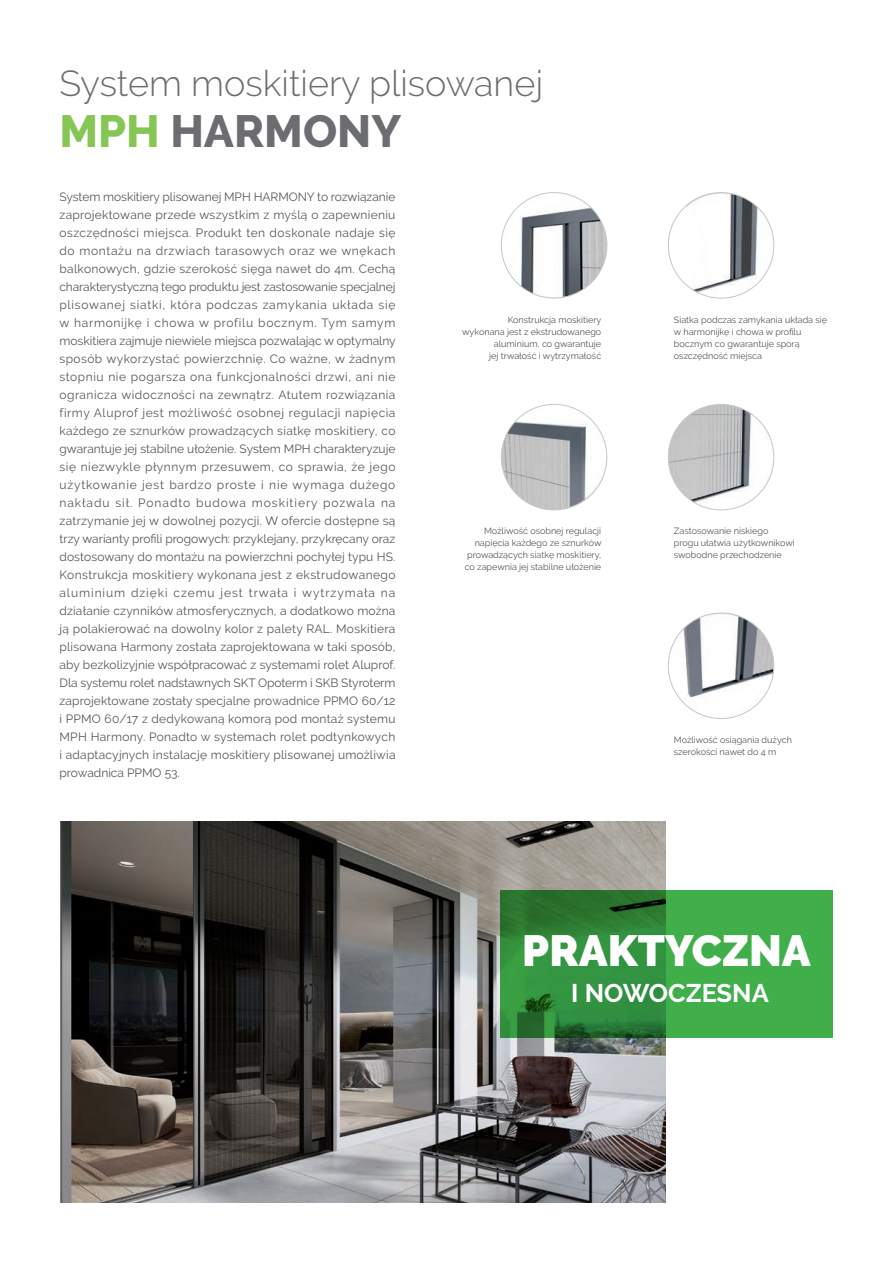
<style>
.page{position:relative;width:893px;height:1263px;background:#fff}
.page>*{position:absolute;margin:0;border:0;box-sizing:border-box;transform-origin:0 0}
.t1{font:800 45px "Raleway";color:#6c6d70}
.t2{font:900 43.5px "Raleway";color:#fff}
.t3{font:300 36px "Raleway";color:#6c6d70}
.t4{font:700 25.5px "Raleway";color:#fff}
.t5{font:12px/18px "Raleway";letter-spacing:.02em;color:#57585a;text-align:justify}
.t6{font:9px/12px "Raleway";color:#57585a}
.s1{color:#86c655}
</style>
<div class="page">
<img style="left:60px;top:822px;width:605px;height:380px">
<svg style="left:500px;top:890px;width:333px;height:147px;background:#379940"></svg>
<img style="left:668px;top:193px;width:106px;height:105px;border-radius:53px">
<svg style="left:668px;top:195px;width:34px;height:100px"></svg>
<img style="left:668px;top:404px;width:106px;height:106px;border-radius:53px">
<img style="left:501px;top:193px;width:106px;height:105px;border-radius:53px">
<img style="left:501px;top:404px;width:106px;height:106px;border-radius:53px">
<img style="left:668px;top:613px;width:106px;height:105px;border-radius:53px">
<h3 class="t3" style="left:60px;top:62px;width:485px">System moskitiery plisowanej</h3>
<h1 class="t1" style="left:60px;top:105px;width:343px"><span class="s1">MPH</span> HARMONY</h1>
<p class="t5" style="left:59px;top:187px;width:338px">System moskitiery plisowanej MPH HARMONY to rozwiązanie zaprojektowane przede wszystkim z myślą o zapewnieniu oszczędności miejsca. Produkt ten doskonale nadaje się do montażu na drzwiach tarasowych oraz we wnękach balkonowych, gdzie szerokość sięga nawet do 4m. Cechą charakterystyczną tego produktu jest zastosowanie specjalnej plisowanej siatki, która podczas zamykania układa się w harmonijkę i chowa w profilu bocznym. Tym samym moskitiera zajmuje niewiele miejsca pozwalając w optymalny sposób wykorzystać powierzchnię. Co ważne, w żadnym stopniu nie pogarsza ona funkcjonalności drzwi, ani nie ogranicza widoczności na zewnątrz. Atutem rozwiązania firmy Aluprof jest możliwość osobnej regulacji napięcia każdego ze sznurków prowadzących siatkę moskitiery, co gwarantuje jej stabilne ułożenie. System MPH charakteryzuje się niezwykle płynnym przesuwem, co sprawia, że jego użytkowanie jest bardzo proste i nie wymaga dużego nakładu sił. Ponadto budowa moskitiery pozwala na zatrzymanie jej w dowolnej pozycji. W ofercie dostępne są trzy warianty profili progowych: przyklejany, przykręcany oraz dostosowany do montażu na powierzchni pochyłej typu HS.<br>Konstrukcja moskitiery wykonana jest z ekstrudowanego aluminium dzięki czemu jest trwała i wytrzymała na działanie czynników atmosferycznych, a dodatkowo można ją polakierować na dowolny kolor z palety RAL. Moskitiera plisowana Harmony została zaprojektowana w taki sposób, aby bezkolizyjnie współpracować z systemami rolet Aluprof.<br>Dla systemu rolet nadstawnych SKT Opoterm i SKB Styroterm zaprojektowane zostały specjalne prowadnice PPMO 60/12 i PPMO 60/17 z dedykowaną komorą pod montaż systemu MPH Harmony. Ponadto w systemach rolet podtynkowych i adaptacyjnych instalację moskitiery plisowanej umożliwia prowadnica PPMO 53.</p>
<p class="t6" style="left:462px;top:314px;width:141px;text-align:right">Konstrukcja moskitiery<br>wykonana jest z ekstrudowanego aluminium, co gwarantuje<br>jej trwałość i wytrzymałość</p>
<p class="t6" style="left:674px;top:314px;width:155px">Siatka podczas zamykania układa się w harmonijkę i chowa w profilu bocznym co gwarantuje sporą oszczędność miejsca</p>
<p class="t6" style="left:465px;top:525px;width:138px;text-align:right">Możliwość osobnej regulacji napięcia każdego ze sznurków prowadzących siatkę moskitiery, co zapewnia jej stabilne ułożenie</p>
<p class="t6" style="left:674px;top:525px;width:122px">Zastosowanie niskiego progu ułatwia użytkownikowi swobodne przechodzenie</p>
<p class="t6" style="left:674px;top:733px;width:119px">Możliwość osiągania dużych szerokości nawet do 4 m</p>
<h2 class="t2" style="left:522px;top:925px;width:290px">PRAKTYCZNA</h2>
<h3 class="t4" style="left:571px;top:978px;width:199px">I NOWOCZESNA</h3>
</div>
